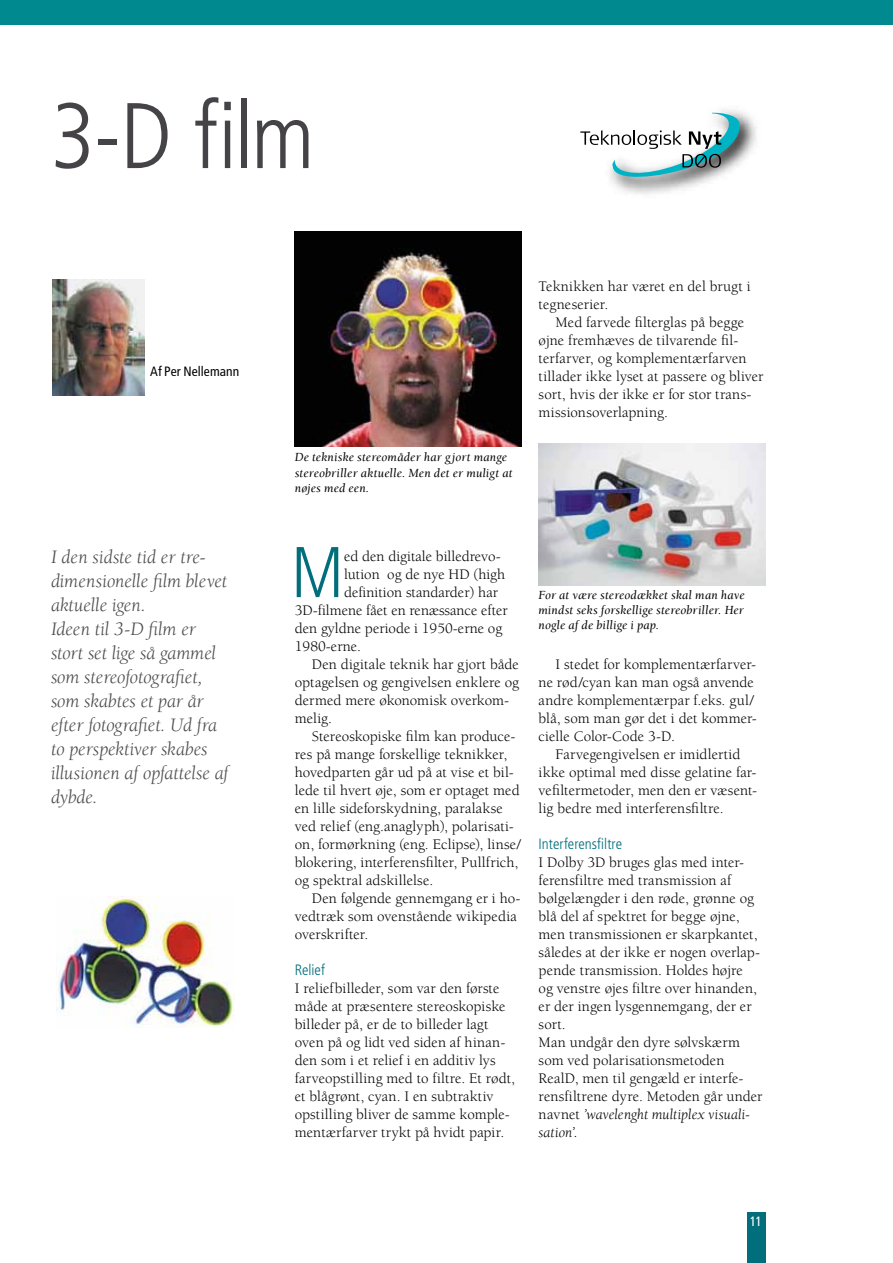
<style>
.page{position:relative;width:893px;height:1263px;background:#fff}
.page>*{position:absolute;margin:0;border:0;box-sizing:border-box;transform-origin:0 0}
.t1{font:300 condensed 93px "Frutiger";color:#454347}
.t2{font:300 condensed 71.7px "Frutiger";color:#006e7b}
.t3{font:italic 19.5px/24px "Berkeley";letter-spacing:-.005em;color:#4b4b4c}
.t4{font:15px/18px "Berkeley";color:#000}
.t5{font:300 condensed 15px "Frutiger";color:#006e7b}
.t6{font:condensed 13.5px "Frutiger";letter-spacing:.005em;color:#000}
.t7{font:condensed 13.5px "Frutiger";color:#fff}
.t8{font:italic 12.75px/15.3px "Berkeley";letter-spacing:.01em;color:#000;text-align:justify}
.s1{font-style:italic}
</style>
<div class="page">
<div style="left:0;top:0;width:893px;height:25px;background:#008a90"></div>
<div style="left:747px;top:1212px;width:18px;height:51px;background:#006e7b"></div>
<img style="left:613px;top:110px;width:143px;height:84px">
<svg style="left:580px;top:113px;width:162px;height:69px"></svg>
<img style="left:52px;top:279px;width:92px;height:117px">
<img style="left:56px;top:896px;width:178px;height:132px">
<img style="left:538px;top:444px;width:227px;height:141px">
<img style="left:295px;top:231px;width:227px;height:216px">
<h1 class="t1" style="left:51px;top:83px;width:265px">3-D film</h1>
<p class="t6" style="left:150px;top:364px;width:90px">Af Per Nellemann</p>
<p class="t3" style="left:51px;top:545px;width:179px">I den sidste tid er tre&shy;dimensionelle film blevet aktuelle igen.<br>Ideen til 3-D film er stort set lige så gammel som stereofotografiet, som skabtes et par år efter fotografiet. Ud fra to perspektiver skabes illusionen af opfattelse af dybde.</p>
<p class="t8" style="left:295px;top:450px;width:219px;text-align:left">De tekniske stereomåder har gjort mange stereobriller aktuelle. Men det er muligt at nøjes med een.</p>
<p class="t4" style="left:539px;top:278px;width:214px">Teknikken har været en del brugt i tegneserier.</p>
<p class="t4" style="left:539px;top:314px;width:226px;text-indent:17px">Med farvede filterglas på begge øjne fremhæves de tilvarende fil&shy;terfarver, og komplementærfarven tillader ikke lyset at passere og bliver sort, hvis der ikke er for stor trans&shy;missionsoverlapning.</p>
<h2 class="t2" style="left:291px;top:532px;width:55px">M</h2>
<p class="t4" style="left:344px;top:548px;width:158px">ed den digitale billedrevo-</p>
<p class="t4" style="left:344px;top:566px;width:163px">lution og de nye HD (high</p>
<p class="t4" style="left:344px;top:584px;width:156px">definition standarder) har</p>
<p class="t4" style="left:295px;top:602px;width:214px">3D-filmene fået en renæssance efter</p>
<p class="t4" style="left:295px;top:620px;width:209px">den gyldne periode i 1950-erne og</p>
<p class="t4" style="left:295px;top:638px;width:68px">1980-erne.</p>
<p class="t4" style="left:312px;top:656px;width:209px">Den digitale teknik har gjort både</p>
<p class="t4" style="left:295px;top:674px;width:226px">optagelsen og gengivelsen enklere og</p>
<p class="t4" style="left:295px;top:692px;width:216px">dermed mere økonomisk overkom-</p>
<p class="t4" style="left:295px;top:710px;width:39px">melig.</p>
<p class="t4" style="left:312px;top:728px;width:205px">Stereoskopiske film kan produce-</p>
<p class="t4" style="left:295px;top:746px;width:214px">res på mange forskellige teknikker,</p>
<p class="t4" style="left:295px;top:764px;width:221px">hovedparten går ud på at vise et bil-</p>
<p class="t4" style="left:295px;top:782px;width:226px">lede til hvert øje, som er optaget med</p>
<p class="t4" style="left:295px;top:800px;width:210px">en lille sideforskydning, paralakse</p>
<p class="t4" style="left:295px;top:818px;width:221px">ved relief (eng.anaglyph), polarisati-</p>
<p class="t4" style="left:295px;top:836px;width:228px">on, formørkning (eng. Eclipse), linse/</p>
<p class="t4" style="left:295px;top:854px;width:225px">blokering, interferensfilter, Pullfrich,</p>
<p class="t4" style="left:295px;top:872px;width:140px">og spektral adskillelse.</p>
<p class="t4" style="left:312px;top:890px;width:210px">Den følgende gennemgang er i ho-</p>
<p class="t4" style="left:295px;top:908px;width:224px">vedtræk som ovenstående wikipedia</p>
<p class="t4" style="left:295px;top:926px;width:75px">overskrifter.</p>
<p class="t5" style="left:295px;top:961px;width:32px">Relief</p>
<p class="t4" style="left:295px;top:980px;width:222px">I reliefbilleder, som var den første måde at præsentere stereoskopiske billeder på, er de to billeder lagt oven på og lidt ved siden af hinan&shy;den som i et relief i en additiv lys farveopstilling med to filtre. Et rødt, et blågrønt, cyan. I en subtraktiv opstilling bliver de samme komple&shy;mentærfarver trykt på hvidt papir.</p>
<p class="t8" style="left:538px;top:587px;width:208px">For at være stereodækket skal man have mindst seks forskellige stereobriller. Her nogle af de billige i pap.</p>
<p class="t4" style="left:539px;top:656px;width:220px;text-indent:17px">I stedet for komplementærfarver&shy;ne rød/cyan kan man også anvende andre komplementærpar f.eks. gul/ blå, som man gør det i det kommer&shy;cielle Color-Code 3-D.</p>
<p class="t4" style="left:539px;top:746px;width:220px;text-indent:17px">Farvegengivelsen er imidlertid ikke optimal med disse gelatine far&shy;vefiltermetoder, men den er væsent&shy;lig bedre med interferensfiltre.</p>
<p class="t5" style="left:539px;top:835px;width:85px">Interferensfiltre</p>
<p class="t4" style="left:539px;top:854px;width:225px">I Dolby 3D bruges glas med inter&shy;ferensfiltre med transmission af bølgelængder i den røde, grønne og blå del af spektret for begge øjne, men transmissionen er skarpkantet, således at der ikke er nogen overlap&shy;pende transmission. Holdes højre<br>og venstre øjes filtre over hinanden, er der ingen lysgennemgang, der er sort.<br>Man undgår den dyre sølvskærm som ved polarisationsmetoden<br>RealD, men til gengæld er interfe&shy;rensfiltrene dyre. Metoden går under navnet <span class="s1">’wavelenght multiplex visuali&shy;sation’.</span></p>
<p class="t7" style="left:750px;top:1214px;width:14px">11</p>
</div>
